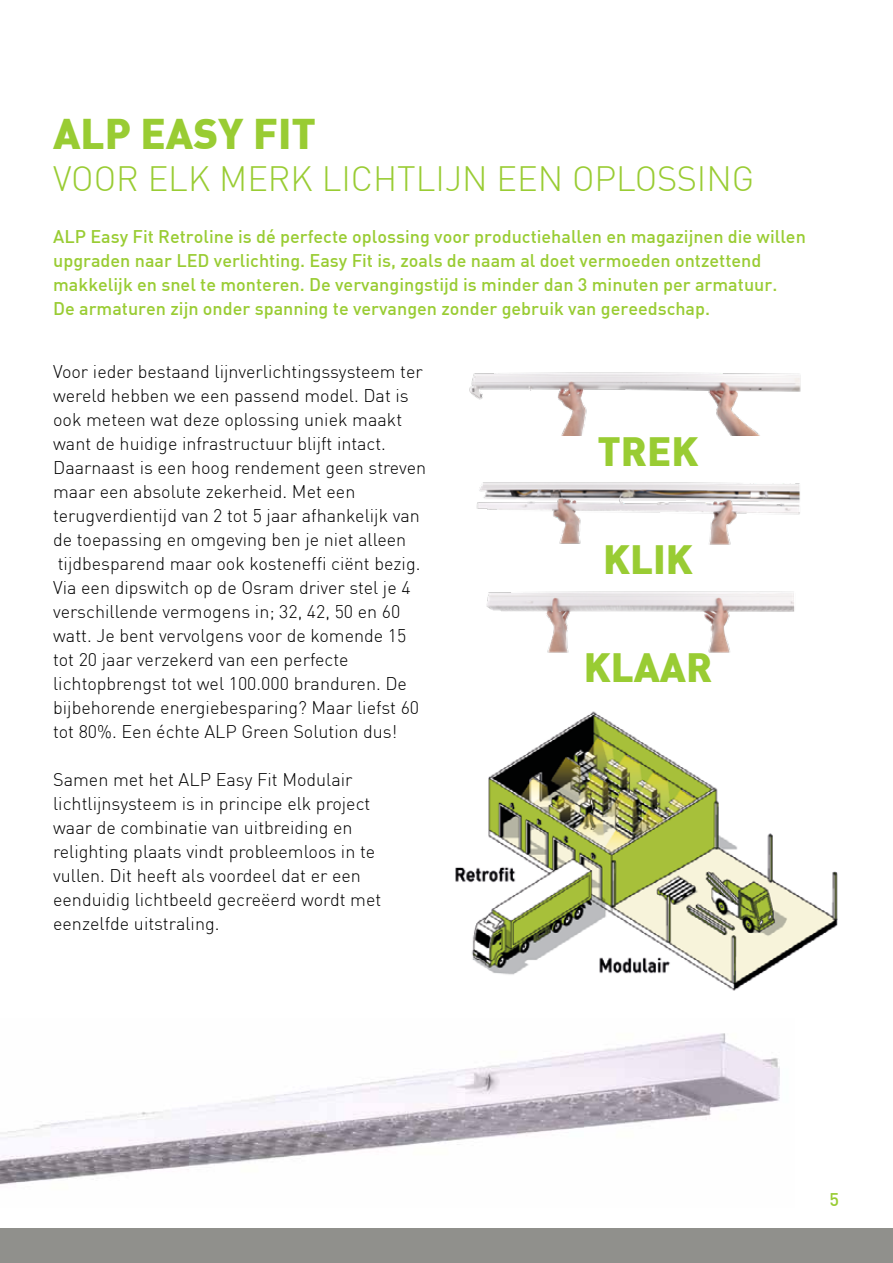
<style>
.page{position:relative;width:893px;height:1263px;background:#fff}
.page>*{position:absolute;margin:0;border:0;box-sizing:border-box;transform-origin:0 0}
.t1{font:900 42px "DIN";color:#9c3}
.t2{font:900 40.05px "DIN";color:#9c3}
.t3{font:300 34.5px "DIN";color:#9c3}
.t4{font:300 18px/24px "DIN";color:#000}
.t5{font:500 18px/24px "DIN";color:#9c3}
</style>
<div class="page">
<img style="left:584px;top:1033px;width:196px;height:95px">
<img style="left:0;top:1053px;width:584px;height:132px">
<img style="left:455px;top:711px;width:383px;height:280px">
<img style="left:476px;top:482px;width:324px;height:63px">
<img style="left:469px;top:372px;width:332px;height:64px">
<img style="left:486px;top:591px;width:309px;height:62px">
<div style="left:0;top:1228px;width:893px;height:35px;background:#90908c"></div>
<h1 class="t1" style="left:53px;top:106px;width:264px">ALP EASY FIT</h1>
<h3 class="t3" style="left:53px;top:158px;width:703px">VOOR ELK MERK LICHTLIJN EEN OPLOSSING</h3>
<p class="t5" style="left:53px;top:224px;width:754px">ALP Easy Fit Retroline is dé perfecte oplossing voor productiehallen en magazijnen die willen upgraden naar LED verlichting. Easy Fit is, zoals de naam al doet vermoeden ontzettend makkelijk en snel te monteren. De vervangingstijd is minder dan 3 minuten per armatuur.<br>De armaturen zijn onder spanning te vervangen zonder gebruik van gereedschap.</p>
<p class="t4" style="left:53px;top:360px;width:375px">Voor ieder bestaand lijnverlichtingssysteem ter wereld hebben we een passend model. Dat is ook meteen wat deze oplossing uniek maakt want de huidige infrastructuur blijft intact.<br>Daarnaast is een hoog rendement geen streven maar een absolute zekerheid. Met een terugverdientijd van 2 tot 5 jaar afhankelijk van de toepassing en omgeving ben je niet alleen tijdbesparend maar ook kosteneffi ciënt bezig.<br>Via een dipswitch op de Osram driver stel je 4 verschillende vermogens in; 32, 42, 50 en 60 watt. Je bent vervolgens voor de komende 15 tot 20 jaar verzekerd van een perfecte lichtopbrengst tot wel 100.000 branduren. De bijbehorende energiebesparing? Maar liefst 60 tot 80%. Een échte ALP Green Solution dus!</p>
<p class="t4" style="left:53px;top:768px;width:330px">Samen met het ALP Easy Fit Modulair lichtlijnsysteem is in principe elk project waar de combinatie van uitbreiding en relighting plaats vindt probleemloos in te vullen. Dit heeft als voordeel dat er een eenduidig lichtbeeld gecreëerd wordt met eenzelfde uitstraling.</p>
<h2 class="t2" style="left:597px;top:425px;width:102px">TREK</h2>
<h2 class="t2" style="left:603px;top:533px;width:91px">KLIK</h2>
<h2 class="t2" style="left:584px;top:641px;width:130px">KLAAR</h2>
<p class="t5" style="left:829px;top:1186px;width:11px">5</p>
</div>
